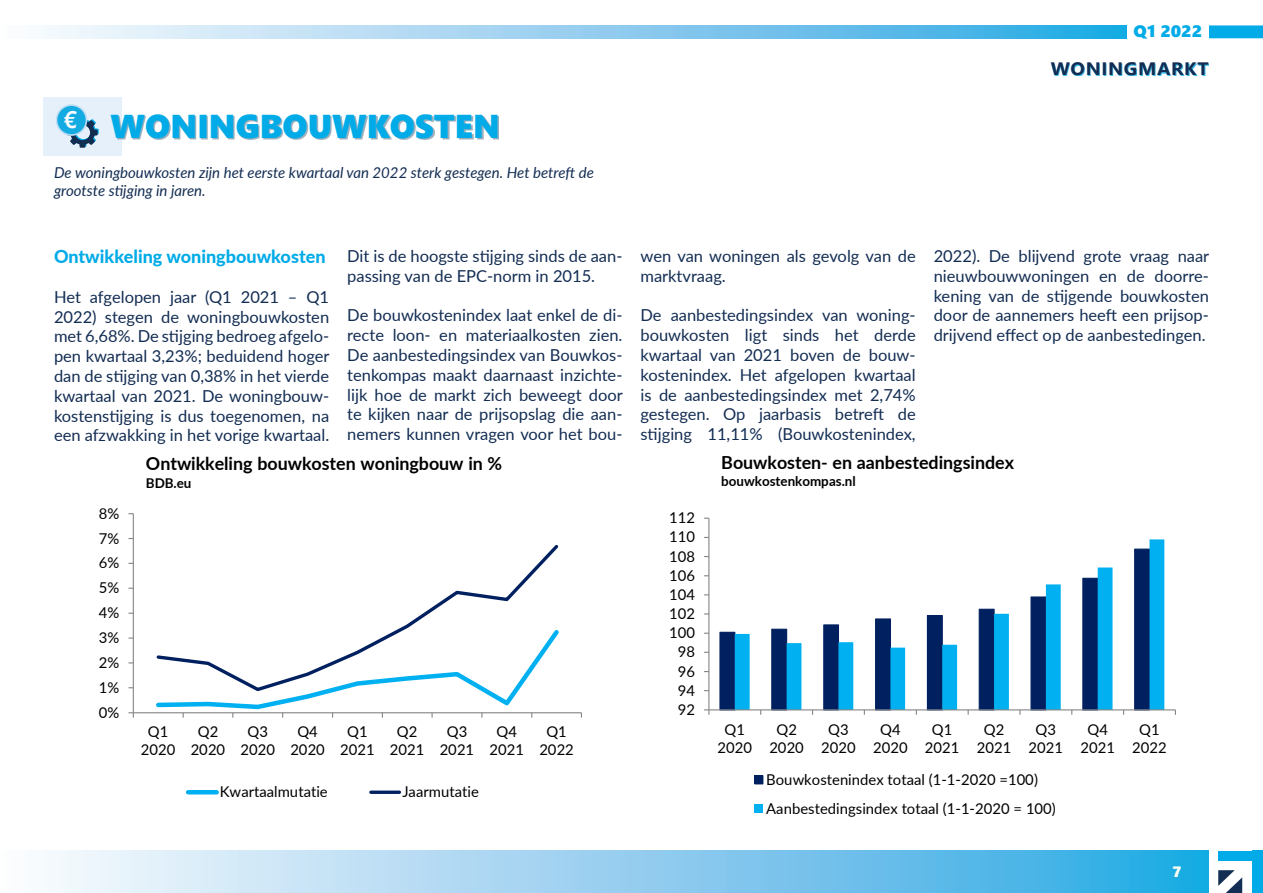
<style>
.page{position:relative;width:1263px;height:893px;background:#fff}
.page>*{position:absolute;margin:0;border:0;box-sizing:border-box;transform-origin:0 0}
.t1{font:33px "Segoe UI Black";color:#01abe8}
.t2{font:700 18px "Lato";letter-spacing:-.005em;color:#000}
.t3{font:800 18px "Lato";color:#01abe8}
.Alineastijl_5{font:700 18px "Segoe UI";letter-spacing:.035em;color:#132d53;scale:1.06 1}
.t4{font:16.5px/19.8px "Lato";color:#132d53;text-align:justify}
.t5{font:16.5px "Segoe UI Black";color:#01abe8;scale:1.06 1}
.t6{font:15px/18px "Lato";color:#000;text-align:center}
.t7{font:italic 15px/18px "Lato";color:#132d53}
.t8{font:15px "Segoe UI Black";color:#fffdf4}
.t9{font:700 13.5px "Lato";color:#000}
</style>
<div class="page">
<hr style="left:133px;top:514px;width:1px;height:199px;background:#868686">
<hr style="left:133px;top:712px;width:448px;height:1px;background:#868686">
<svg style="left:128px;top:712px;width:6px;height:6px"></svg>
<svg style="left:154px;top:693px;width:409px;height:25px"></svg>
<svg style="left:156px;top:544px;width:403px;height:149px"></svg>
<hr style="left:188px;top:790px;width:29px;height:4px;background:#00b0f0">
<hr style="left:371px;top:791px;width:28px;height:3px;background:#002060">
<svg style="left:719px;top:631px;width:432px;height:80px;background:#344d7c"></svg>
<svg style="left:735px;top:539px;width:429px;height:170px"></svg>
<hr style="left:708px;top:518px;width:1px;height:192px;background:#868686">
<hr style="left:709px;top:709px;width:466px;height:1px;background:#868686">
<svg style="left:704px;top:709px;width:5px;height:6px"></svg>
<div style="left:755px;top:776px;width:8px;height:8px;background:#002060"></div>
<div style="left:754px;top:775px;width:9px;height:9px;border:1px solid #002060"></div>
<div style="left:755px;top:805px;width:8px;height:8px;background:#00b0f0"></div>
<div style="left:43px;top:97px;width:79px;height:58px;background:#e5f0fb"></div>
<svg style="left:48px;top:850px;width:1161px;height:43px;background:#91ceef"></svg>
<svg style="left:45px;top:25px;width:1082px;height:13px;background:#90ceef"></svg>
<div style="left:1218px;top:850px;width:45px;height:10px;background:#01abe8"></div>
<div style="left:1252px;top:850px;width:11px;height:43px;background:#01abe8"></div>
<svg style="left:1218px;top:870px;width:24px;height:23px"></svg>
<div style="left:1209px;top:25px;width:54px;height:13px;background:#01abe8;border:2px solid #01abe8"></div>
<div style="left:1051px;top:63px;width:158px;height:13px;background:#01abe8;opacity:.75"></div>
<div style="left:112px;top:116px;width:387px;height:24px;background:#7f96a7;opacity:.75"></div>
<svg style="left:67px;top:119px;width:32px;height:29px"></svg>
<svg style="left:56px;top:104px;width:31px;height:32px"></svg>
<div style="left:57px;top:106px;width:29px;height:28px;background:#14abe3;border-radius:50%"></div>
<p class="t1" style="left:64px;top:102px;width:437px"><sup>€</sup> WONINGBOUWKOSTEN</p>
<p class="t7" style="left:54px;top:163px;width:541px">De woningbouwkosten zijn het eerste kwartaal van 2022 sterk gestegen. Het betreft de grootste stijging in jaren.</p>
<p class="t5" style="left:1133px;top:19px;width:66px">Q1 2022</p>
<p class="Alineastijl_5" style="left:1051px;top:52px;width:150px">WONINGMARKT</p>
<p class="t3" style="left:54px;top:243px;width:273px">Ontwikkeling woningbouwkosten</p>
<p class="t4" style="left:54px;top:286px;width:277px">Het afgelopen jaar (Q1 2021 – Q1<br>2022) stegen de woningbouwkosten met 6,68%. De stijging bedroeg afgelo&shy;pen kwartaal 3,23%; beduidend hoger dan de stijging van 0,38% in het vierde kwartaal van 2021. De woningbouw&shy;kostenstijging is dus toegenomen, na een afzwakking in het vorige kwartaal.</p>
<p class="t4" style="left:347px;top:245px;width:277px">Dit is de hoogste stijging sinds de aan&shy;passing van de EPC-norm in 2015.</p>
<p class="t4" style="left:347px;top:305px;width:277px">De bouwkostenindex laat enkel de di&shy;recte loon- en materiaalkosten zien.<br>De aanbestedingsindex van Bouwkos&shy;tenkompas maakt daarnaast inzichte&shy;lijk hoe de markt zich beweegt door te kijken naar de prijsopslag die aan&shy;nemers kunnen vragen voor het bou-</p>
<p class="t4" style="left:640px;top:245px;width:277px">wen van woningen als gevolg van de marktvraag.</p>
<p class="t4" style="left:640px;top:305px;width:277px">De aanbestedingsindex van woning&shy;bouwkosten ligt sinds het derde kwartaal van 2021 boven de bouw&shy;kostenindex. Het afgelopen kwartaal is de aanbestedingsindex met 2,74% gestegen. Op jaarbasis betreft de stijging 11,11% (Bouwkostenindex,</p>
<p class="t4" style="left:934px;top:245px;width:277px">2022). De blijvend grote vraag naar nieuwbouwwoningen en de doorre&shy;kening van de stijgende bouwkosten door de aannemers heeft een prijsop&shy;drijvend effect op de aanbestedingen.</p>
<p class="t2" style="left:146px;top:451px;width:358px">Ontwikkeling bouwkosten woningbouw in %</p>
<p class="t9" style="left:146px;top:473px;width:47px">BDB.eu</p>
<p class="t2" style="left:721px;top:449px;width:294px">Bouwkosten- en aanbestedingsindex</p>
<p class="t9" style="left:721px;top:471px;width:136px">bouwkostenkompas.nl</p>
<p class="t6" style="left:99px;top:504px;width:22px">8%</p>
<p class="t6" style="left:669px;top:508px;width:27px">112</p>
<p class="t6" style="left:99px;top:528px;width:22px">7%</p>
<p class="t6" style="left:669px;top:527px;width:27px">110</p>
<p class="t6" style="left:99px;top:553px;width:22px">6%</p>
<p class="t6" style="left:99px;top:578px;width:22px">5%</p>
<p class="t6" style="left:669px;top:546px;width:27px">108</p>
<p class="t6" style="left:669px;top:566px;width:27px">106</p>
<p class="t6" style="left:669px;top:585px;width:27px">104</p>
<p class="t6" style="left:99px;top:603px;width:22px">4%</p>
<p class="t6" style="left:669px;top:604px;width:27px">102</p>
<p class="t6" style="left:99px;top:628px;width:22px">3%</p>
<p class="t6" style="left:669px;top:623px;width:27px">100</p>
<p class="t6" style="left:99px;top:653px;width:22px">2%</p>
<p class="t6" style="left:678px;top:642px;width:19px">98</p>
<p class="t6" style="left:678px;top:661px;width:19px">96</p>
<p class="t6" style="left:99px;top:678px;width:22px">1%</p>
<p class="t6" style="left:678px;top:681px;width:19px">94</p>
<p class="t6" style="left:99px;top:703px;width:22px">0%</p>
<p class="t6" style="left:678px;top:700px;width:19px">92</p>
<p class="t6" style="left:141px;top:722px;width:36px">Q1<br>2020</p>
<p class="t6" style="left:191px;top:722px;width:36px">Q2<br>2020</p>
<p class="t6" style="left:241px;top:722px;width:36px">Q3<br>2020</p>
<p class="t6" style="left:290px;top:722px;width:36px">Q4<br>2020</p>
<p class="t6" style="left:340px;top:722px;width:36px">Q1<br>2021</p>
<p class="t6" style="left:390px;top:722px;width:36px">Q2<br>2021</p>
<p class="t6" style="left:440px;top:722px;width:36px">Q3<br>2021</p>
<p class="t6" style="left:489px;top:722px;width:36px">Q4<br>2021</p>
<p class="t6" style="left:539px;top:722px;width:36px">Q1<br>2022</p>
<p class="t6" style="left:717px;top:719px;width:36px">Q1<br>2020</p>
<p class="t6" style="left:769px;top:719px;width:36px">Q2<br>2020</p>
<p class="t6" style="left:821px;top:719px;width:36px">Q3<br>2020</p>
<p class="t6" style="left:873px;top:719px;width:36px">Q4<br>2020</p>
<p class="t6" style="left:925px;top:719px;width:36px">Q1<br>2021</p>
<p class="t6" style="left:977px;top:719px;width:36px">Q2<br>2021</p>
<p class="t6" style="left:1029px;top:719px;width:36px">Q3<br>2021</p>
<p class="t6" style="left:1080px;top:719px;width:36px">Q4<br>2021</p>
<p class="t6" style="left:1132px;top:719px;width:36px">Q1<br>2022</p>
<p class="t6" style="left:220px;top:782px;width:110px">Kwartaalmutatie</p>
<p class="t6" style="left:402px;top:782px;width:78px">Jaarmutatie</p>
<p class="t6" style="left:766px;top:764px;width:291px;line-height:28.8px;text-align:left">Bouwkostenindex totaal (1-1-2020 =100)<br>Aanbestedingsindex totaal (1-1-2020 = 100)</p>
<p class="t8" style="left:1172px;top:861px;width:10px">7</p>
</div>
